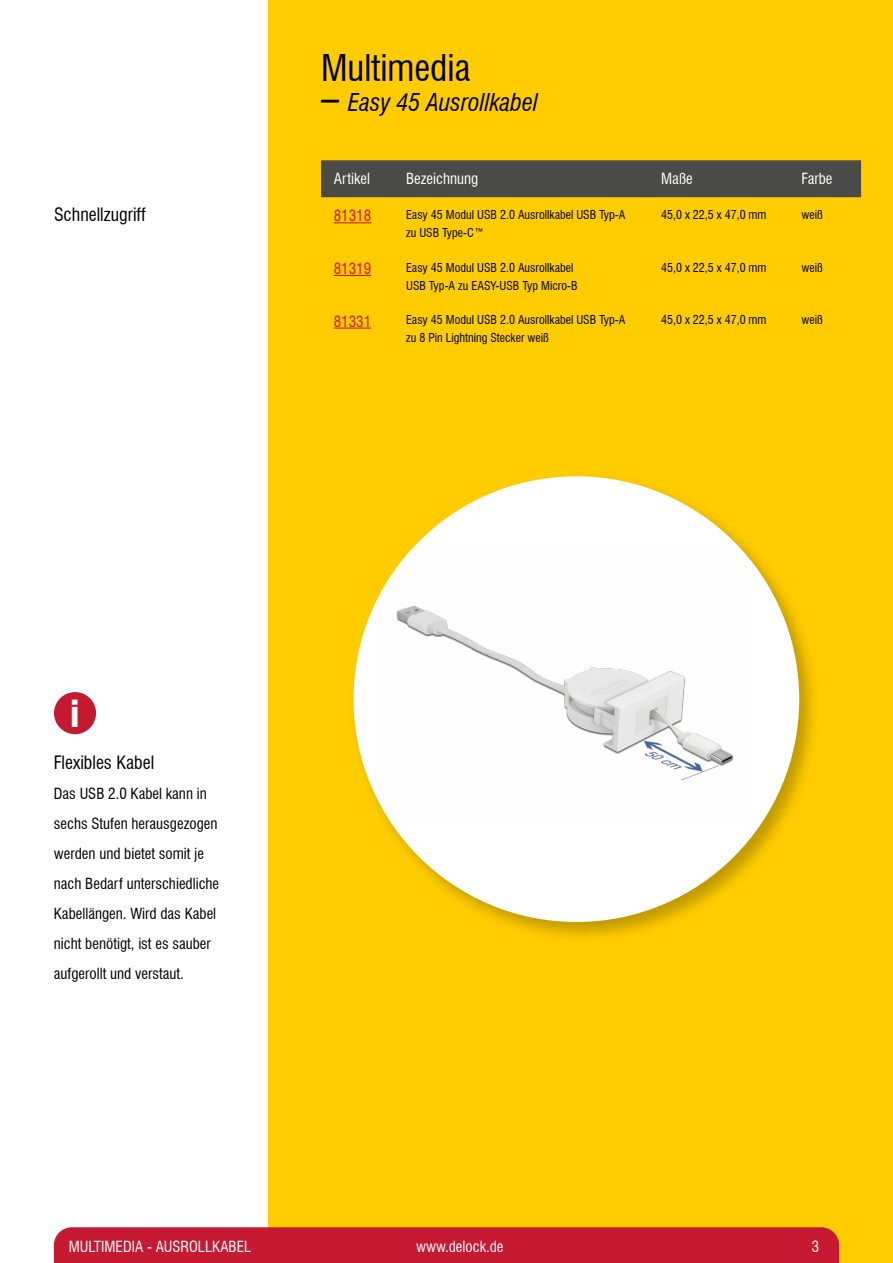
<style>
.page{position:relative;width:893px;height:1263px;background:#fc0}
.page>*{position:absolute;margin:0;border:0;box-sizing:border-box;transform-origin:0 0}
.t1{font:condensed 36px "Swiss 721 BT";color:#000}
.t2{font:900 condensed 35.85px "Swiss 721 BT";color:#fff}
.t3{font:italic condensed 24px "Swiss 721 BT";color:#000}
.t4{font:condensed 18px "Swiss 721 BT";color:#000}
.t5{font:condensed 15px/30px "Swiss 721 BT";color:#000}
.t6{font:condensed 15px "Swiss 721 BT";color:#fff}
.t7{font:condensed 15px "Swiss 721 BT";color:#cd1719}
.t8{font:condensed 12px/18px "Swiss 721 BT";color:#000}
.s1{font-style:normal;font-size:36px}
</style>
<div class="page">
<div style="left:0;top:0;width:268px;height:1263px;background:#fff"></div>
<div style="left:54px;top:1227px;width:785px;height:36px;background:#c61a32"></div>
<div style="left:321px;top:160px;width:540px;height:37px;background:#4a4a49"></div>
<hr style="left:334px;top:222px;width:37px;height:1px;background:#cd1719">
<hr style="left:334px;top:275px;width:37px;height:1px;background:#cd1719">
<hr style="left:334px;top:328px;width:37px;height:1px;background:#cd1719">
<div style="left:54px;top:692px;width:42px;height:42px;background:#c41a31;border-radius:50%"></div>
<div style="left:349px;top:472px;width:472px;height:472px;background:#000;opacity:.25"></div>
<div style="left:354px;top:476px;width:445px;height:446px;background:#fff;border-radius:50%"></div>
<img style="left:378px;top:544px;width:372px;height:281px">
<h3 class="t4" style="left:54px;top:204px;width:93px">Schnellzugriff</h3>
<h1 class="t1" style="left:321px;top:47px;width:151px">Multimedia</h1>
<h3 class="t3" style="left:321px;top:88px;width:218px"><span class="s1">–</span> Easy 45 Ausrollkabel</h3>
<p class="t6" style="left:334px;top:170px;width:38px">Artikel</p>
<p class="t6" style="left:406px;top:170px;width:74px">Bezeichnung</p>
<p class="t6" style="left:661px;top:170px;width:33px">Maße</p>
<p class="t6" style="left:801px;top:170px;width:32px">Farbe</p>
<p class="t7" style="left:334px;top:207px;width:39px">81318</p>
<p class="t8" style="left:406px;top:206px;width:221px">Easy 45 Modul USB 2.0 Ausrollkabel USB Typ-A zu USB Type-C™</p>
<p class="t8" style="left:661px;top:206px;width:107px">45,0 x 22,5 x 47,0 mm</p>
<p class="t8" style="left:801px;top:206px;width:23px">weiß</p>
<p class="t7" style="left:334px;top:260px;width:39px">81319</p>
<p class="t8" style="left:406px;top:258px;width:173px">Easy 45 Modul USB 2.0 Ausrollkabel<br>USB Typ-A zu EASY-USB Typ Micro-B</p>
<p class="t8" style="left:661px;top:258px;width:107px">45,0 x 22,5 x 47,0 mm</p>
<p class="t8" style="left:801px;top:258px;width:23px">weiß</p>
<p class="t7" style="left:334px;top:312px;width:39px">81331</p>
<p class="t8" style="left:406px;top:311px;width:221px">Easy 45 Modul USB 2.0 Ausrollkabel USB Typ-A zu 8 Pin Lightning Stecker weiß</p>
<p class="t8" style="left:661px;top:311px;width:107px">45,0 x 22,5 x 47,0 mm</p>
<p class="t8" style="left:801px;top:311px;width:23px">weiß</p>
<h2 class="t2" style="left:70px;top:692px;width:11px">i</h2>
<h3 class="t4" style="left:54px;top:752px;width:102px">Flexibles Kabel</h3>
<p class="t5" style="left:54px;top:779px;width:167px">Das USB 2.0 Kabel kann in sechs Stufen herausgezogen werden und bietet somit je nach Bedarf unterschiedliche<br>Kabellängen. Wird das Kabel nicht benötigt, ist es sauber aufgerollt und verstaut.</p>
<p class="t6" style="left:69px;top:1237px;width:184px">MULTIMEDIA - AUSROLLKABEL</p>
<p class="t6" style="left:416px;top:1237px;width:89px">www.delock.de</p>
<p class="t6" style="left:812px;top:1237px;width:9px">3</p>
</div>
